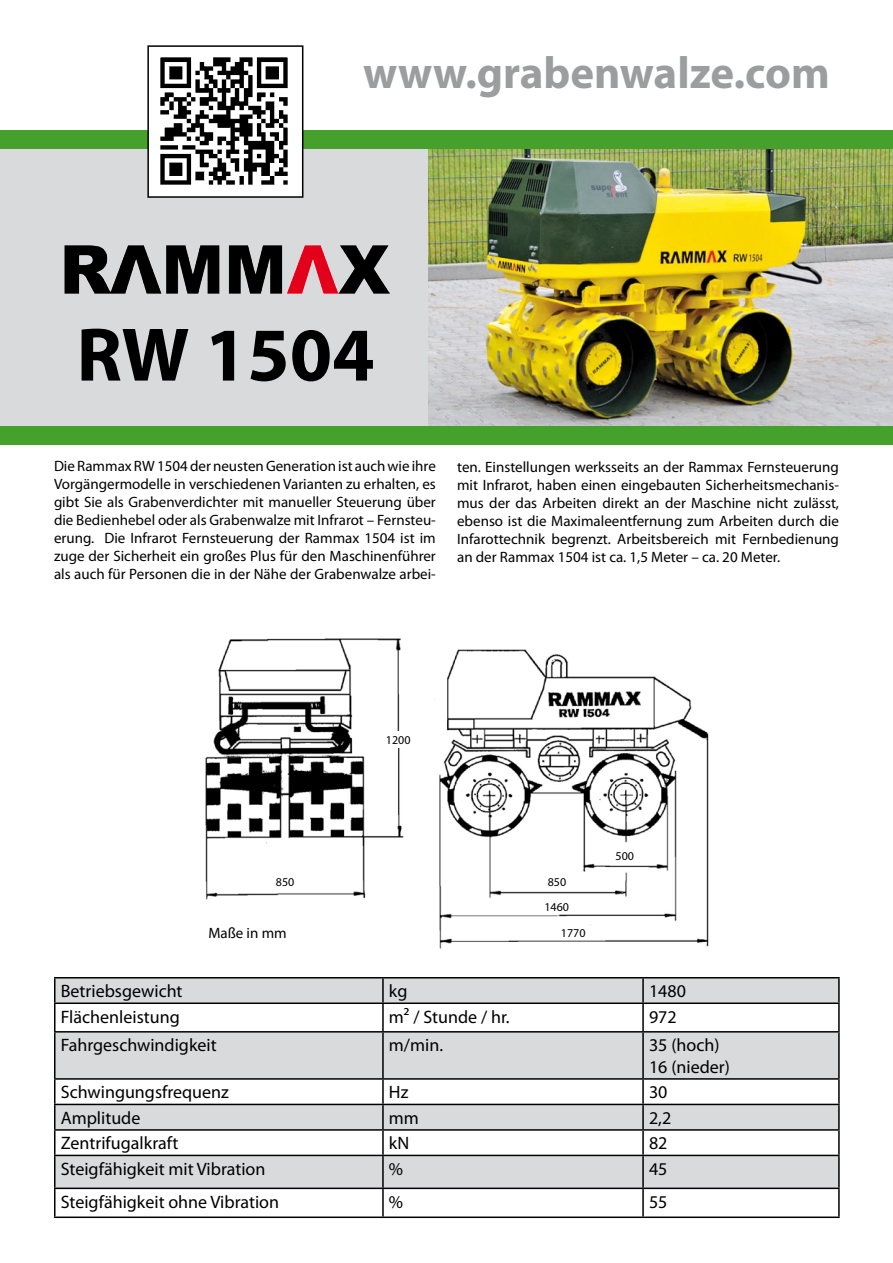
<style>
.page{position:relative;width:893px;height:1263px;background:#fff}
.page>*{position:absolute;margin:0;border:0;box-sizing:border-box;transform-origin:0 0}
.t1{font:700 76.5px "Myriad Pro";color:#000}
.t2{font:700 45px "Myriad Pro";color:#9c9d9f}
.t3{font:18px/21.6px "Myriad Pro";color:#000}
.t4{font:15px/18px "Myriad Pro";color:#000;text-align:justify}
.t5{font:12px "Myriad Pro";color:#000}
</style>
<div class="page">
<img style="left:205px;top:638px;width:504px;height:311px">
<div style="left:0;top:142px;width:893px;height:296px;background:#d9dadb"></div>
<svg style="left:56px;top:978px;width:782px;height:209px;fill:#d9dadb"></svg>
<hr style="left:54px;top:977px;width:329px;height:1px;background:#000">
<hr style="left:54px;top:978px;width:2px;height:24px;background:#000">
<hr style="left:383px;top:977px;width:260px;height:1px;background:#000">
<hr style="left:382px;top:978px;width:2px;height:24px;background:#000">
<hr style="left:643px;top:977px;width:197px;height:1px;background:#000">
<hr style="left:642px;top:978px;width:2px;height:24px;background:#000">
<hr style="left:838px;top:978px;width:2px;height:24px;background:#000">
<hr style="left:54px;top:1002px;width:329px;height:2px;background:#000">
<hr style="left:54px;top:1004px;width:2px;height:27px;background:#000">
<hr style="left:383px;top:1002px;width:260px;height:2px;background:#000">
<hr style="left:382px;top:1004px;width:2px;height:27px;background:#000">
<hr style="left:643px;top:1002px;width:197px;height:2px;background:#000">
<hr style="left:642px;top:1004px;width:2px;height:27px;background:#000">
<hr style="left:838px;top:1004px;width:2px;height:27px;background:#000">
<hr style="left:54px;top:1031px;width:329px;height:1px;background:#000">
<hr style="left:54px;top:1032px;width:2px;height:46px;background:#000">
<hr style="left:383px;top:1031px;width:260px;height:1px;background:#000">
<hr style="left:382px;top:1032px;width:2px;height:46px;background:#000">
<hr style="left:643px;top:1031px;width:197px;height:1px;background:#000">
<hr style="left:642px;top:1032px;width:2px;height:46px;background:#000">
<hr style="left:838px;top:1032px;width:2px;height:46px;background:#000">
<hr style="left:54px;top:1078px;width:329px;height:2px;background:#000">
<hr style="left:54px;top:1080px;width:2px;height:24px;background:#000">
<hr style="left:383px;top:1078px;width:260px;height:2px;background:#000">
<hr style="left:382px;top:1080px;width:2px;height:24px;background:#000">
<hr style="left:643px;top:1078px;width:197px;height:2px;background:#000">
<hr style="left:642px;top:1080px;width:2px;height:24px;background:#000">
<hr style="left:838px;top:1080px;width:2px;height:24px;background:#000">
<hr style="left:54px;top:1104px;width:329px;height:1px;background:#000">
<hr style="left:54px;top:1105px;width:2px;height:24px;background:#000">
<hr style="left:383px;top:1104px;width:260px;height:1px;background:#000">
<hr style="left:382px;top:1105px;width:2px;height:24px;background:#000">
<hr style="left:643px;top:1104px;width:197px;height:1px;background:#000">
<hr style="left:642px;top:1105px;width:2px;height:24px;background:#000">
<hr style="left:838px;top:1105px;width:2px;height:24px;background:#000">
<hr style="left:54px;top:1129px;width:329px;height:2px;background:#000">
<hr style="left:54px;top:1131px;width:2px;height:24px;background:#000">
<hr style="left:383px;top:1129px;width:260px;height:2px;background:#000">
<hr style="left:382px;top:1131px;width:2px;height:24px;background:#000">
<hr style="left:643px;top:1129px;width:197px;height:2px;background:#000">
<hr style="left:642px;top:1131px;width:2px;height:24px;background:#000">
<hr style="left:838px;top:1131px;width:2px;height:24px;background:#000">
<hr style="left:54px;top:1155px;width:329px;height:1px;background:#000">
<hr style="left:54px;top:1156px;width:2px;height:31px;background:#000">
<hr style="left:383px;top:1155px;width:260px;height:1px;background:#000">
<hr style="left:382px;top:1156px;width:2px;height:31px;background:#000">
<hr style="left:643px;top:1155px;width:197px;height:1px;background:#000">
<hr style="left:642px;top:1156px;width:2px;height:31px;background:#000">
<hr style="left:838px;top:1156px;width:2px;height:31px;background:#000">
<hr style="left:54px;top:1187px;width:329px;height:2px;background:#000">
<hr style="left:54px;top:1189px;width:2px;height:27px;background:#000">
<hr style="left:383px;top:1187px;width:260px;height:2px;background:#000">
<hr style="left:382px;top:1189px;width:2px;height:27px;background:#000">
<hr style="left:643px;top:1187px;width:197px;height:2px;background:#000">
<hr style="left:642px;top:1189px;width:2px;height:27px;background:#000">
<hr style="left:838px;top:1189px;width:2px;height:27px;background:#000">
<hr style="left:54px;top:1216px;width:329px;height:2px;background:#000">
<hr style="left:383px;top:1216px;width:260px;height:2px;background:#000">
<hr style="left:643px;top:1216px;width:197px;height:2px;background:#000">
<img style="left:429px;top:148px;width:464px;height:278px">
<div style="left:0;top:426px;width:893px;height:18px;background:#45a12b"></div>
<div style="left:0;top:130px;width:893px;height:18px;background:#45a12b"></div>
<div style="left:148px;top:46px;width:155px;height:151px;background:#fff"></div>
<div style="left:147px;top:45px;width:156px;height:153px;border:2px solid #000"></div>
<img style="left:160px;top:57px;width:128px;height:128px">
<img style="left:65px;top:245px;width:325px;height:48px">
<div style="left:374px;top:731px;width:48px;height:17px;background:#fff"></div>
<h2 class="t2" style="left:363px;top:43px;width:468px">www.grabenwalze.com</h2>
<h1 class="t1" style="left:77px;top:305px;width:300px">RW 1504</h1>
<p class="t4" style="left:54px;top:456px;width:383px">Die Rammax RW 1504 der neusten Generation ist auch wie ihre Vorgängermodelle in verschiedenen Varianten zu erhalten, es gibt Sie als Grabenverdichter mit manueller Steuerung über die Bedienhebel oder als Grabenwalze mit Infrarot – Fernsteu&shy;erung. Die Infrarot Fernsteuerung der Rammax 1504 ist im zuge der Sicherheit ein großes Plus für den Maschinenführer als auch für Personen die in der Nähe der Grabenwalze arbei-</p>
<p class="t4" style="left:457px;top:457px;width:383px">ten. Einstellungen werksseits an der Rammax Fernsteuerung mit Infrarot, haben einen eingebauten Sicherheitsmechanis&shy;mus der das Arbeiten direkt an der Maschine nicht zulässt, ebenso ist die Maximaleentfernung zum Arbeiten durch die Infarottechnik begrenzt. Arbeitsbereich mit Fernbedienung an der Rammax 1504 ist ca. 1,5 Meter – ca. 20 Meter.</p>
<p class="t5" style="left:276px;top:875px;width:20px">850</p>
<p class="t4" style="left:208px;top:924px;width:80px">Maße in mm</p>
<p class="t5" style="left:386px;top:733px;width:26px">1200</p>
<p class="t5" style="left:548px;top:875px;width:20px">850</p>
<p class="t5" style="left:544px;top:899px;width:26px">1460</p>
<p class="t5" style="left:561px;top:925px;width:26px">1770</p>
<p class="t5" style="left:615px;top:849px;width:20px">500</p>
<p class="t3" style="left:61px;top:980px;width:123px">Betriebsgewicht</p>
<p class="t3" style="left:389px;top:980px;width:20px">kg</p>
<p class="t3" style="left:649px;top:980px;width:38px">1480</p>
<p class="t3" style="left:61px;top:1006px;width:120px">Flächenleistung</p>
<p class="t3" style="left:389px;top:1006px;width:122px">m² / Stunde / hr.</p>
<p class="t3" style="left:649px;top:1006px;width:29px">972</p>
<p class="t3" style="left:61px;top:1034px;width:157px">Fahrgeschwindigkeit</p>
<p class="t3" style="left:389px;top:1034px;width:56px">m/min.</p>
<p class="t3" style="left:649px;top:1034px;width:82px">35 (hoch)<br>16 (nieder)</p>
<p class="t3" style="left:61px;top:1081px;width:170px">Schwingungsfrequenz</p>
<p class="t3" style="left:389px;top:1081px;width:21px">Hz</p>
<p class="t3" style="left:649px;top:1081px;width:20px">30</p>
<p class="t3" style="left:61px;top:1107px;width:81px">Amplitude</p>
<p class="t3" style="left:389px;top:1107px;width:32px">mm</p>
<p class="t3" style="left:649px;top:1107px;width:24px">2,2</p>
<p class="t3" style="left:61px;top:1132px;width:119px">Zentrifugalkraft</p>
<p class="t3" style="left:389px;top:1132px;width:22px">kN</p>
<p class="t3" style="left:649px;top:1132px;width:20px">82</p>
<p class="t3" style="left:61px;top:1158px;width:206px">Steigfähigkeit mit Vibration</p>
<p class="t3" style="left:389px;top:1158px;width:16px">%</p>
<p class="t3" style="left:649px;top:1158px;width:20px">45</p>
<p class="t3" style="left:61px;top:1191px;width:220px">Steigfähigkeit ohne Vibration</p>
<p class="t3" style="left:389px;top:1191px;width:16px">%</p>
<p class="t3" style="left:649px;top:1191px;width:20px">55</p>
</div>
